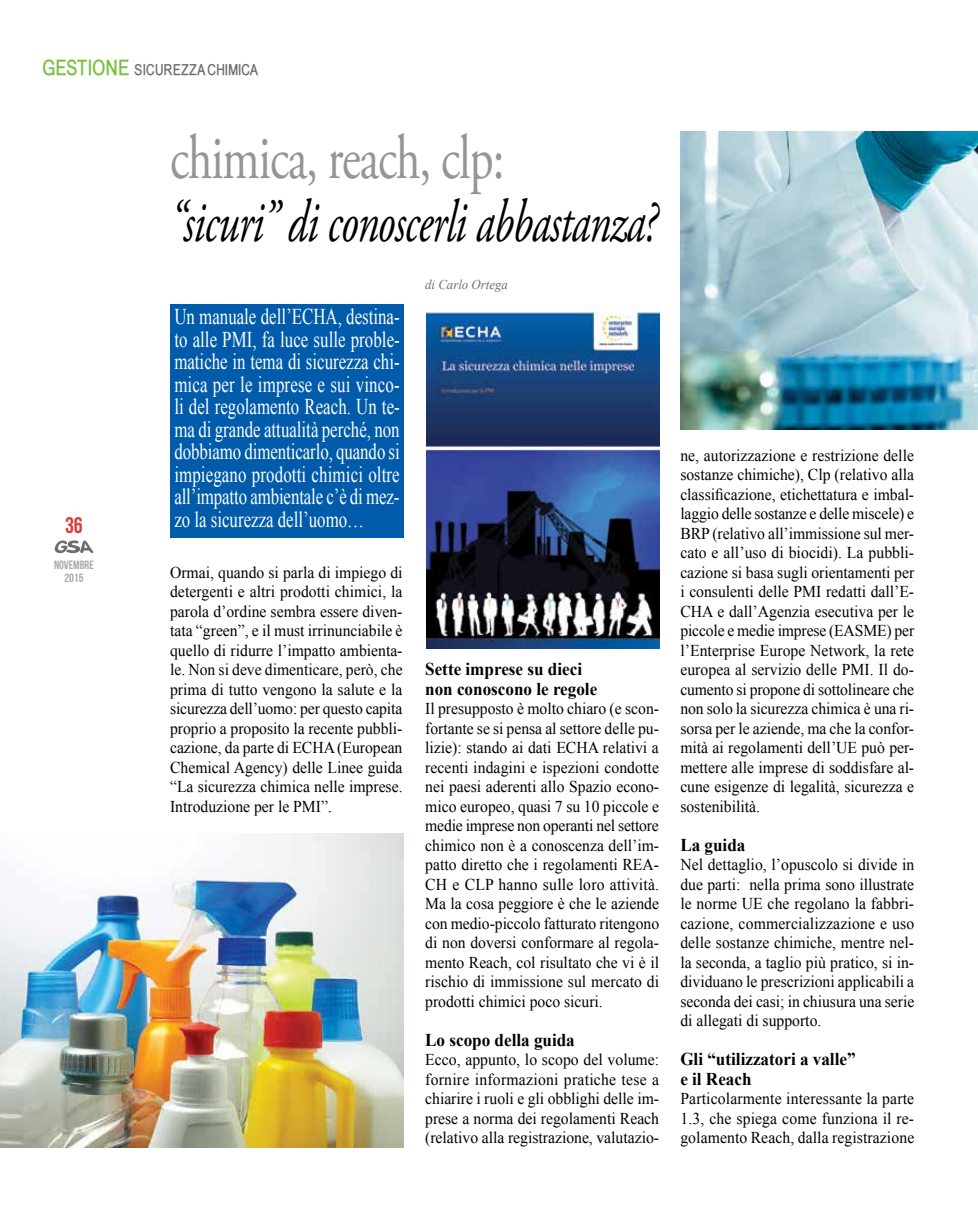
<style>
.page{position:relative;width:978px;height:1212px;background:#fff}
.page>*{position:absolute;margin:0;border:0;box-sizing:border-box;transform-origin:0 0}
.t1{font:63px "Adobe Garamond Pro";letter-spacing:-.02em;color:#939598;scale:.75 1}
.t2{font:italic 60px "Adobe Garamond Pro";letter-spacing:-.02em;color:#000;scale:.71 1}
.t3{font:22.5px/22.5px "Times New Roman";letter-spacing:-.005em;color:#fff;text-align:justify;scale:.75 1}
.t4{font:22.5px "Bebas Neue";color:#dc3d3c}
.t5{font:700 18px/19.5px "Times New Roman";color:#000;scale:.95 1}
.t6{font:16.5px/19.5px "Times New Roman";color:#000;text-align:justify;scale:.95 1}
.t7{font:700 15px "Babel Sans";color:#6d6e71}
.t8{font:italic 13.5px "Times New Roman";color:#6d6e71;scale:.95 1}
.t9{font:12px/13.5px "Bebas Neue";color:#a7a9ac;text-align:center}
.s1{font-size:21px;color:#7ac143}
</style>
<div class="page">
<svg style="left:55px;top:540px;width:38px;height:13px"></svg>
<div style="left:170px;top:304px;width:234px;height:234px;background:#005baa"></div>
<img style="left:427px;top:304px;width:232px;height:344px">
<img style="left:680px;top:132px;width:298px;height:297px">
<img style="left:0;top:834px;width:404px;height:313px">
<p class="t7" style="left:43px;top:62px;width:217px"><span class="s1">GESTIONE</span> SICUREZZA CHIMICA</p>
<h3 class="t4" style="left:65px;top:512px;width:19px">36</h3>
<p class="t9" style="left:54px;top:557px;width:41px">NOVEMBRE<br>2015</p>
<h1 class="t1" style="left:170px;top:120px;width:448px">chimica, reach, clp:</h1>
<h2 class="t2" style="left:170px;top:185px;width:688px">“sicuri” di conoscerli abbastanza?</h2>
<p class="t8" style="left:425px;top:275px;width:89px">di Carlo Ortega</p>
<p class="t3" style="left:174px;top:305px;width:302px">Un manuale dell’ECHA, destina&shy;to alle PMI, fa luce sulle proble&shy;matiche in tema di sicurezza chi&shy;mica per le imprese e sui vinco&shy;li del regolamento Reach. Un te&shy;ma di grande attualità perché, non dobbiamo dimenticarlo, quando si impiegano prodotti chimici oltre all’impatto ambientale c’è di mez&shy;zo la sicurezza dell’uomo…</p>
<p class="t6" style="left:170px;top:562px;width:246px">Ormai, quando si parla di impiego di detergenti e altri prodotti chimici, la parola d’ordine sembra essere diven&shy;tata “green”, e il must irrinunciabile è quello di ridurre l’impatto ambienta&shy;le. Non si deve dimenticare, però, che prima di tutto vengono la salute e la sicurezza dell’uomo: per questo capita proprio a proposito la recente pubbli&shy;cazione, da parte di ECHA (European Chemical Agency) delle Linee guida “La sicurezza chimica nelle imprese.<br>Introduzione per le PMI”.</p>
<p class="t5" style="left:425px;top:659px;width:183px">Sette imprese su dieci non conoscono le regole</p>
<p class="t6" style="left:425px;top:698px;width:248px">Il presupposto è molto chiaro (e scon&shy;fortante se si pensa al settore delle pu&shy;lizie): stando ai dati ECHA relativi a recenti indagini e ispezioni condotte nei paesi aderenti allo Spazio econo&shy;mico europeo, quasi 7 su 10 piccole e medie imprese non operanti nel settore chimico non è a conoscenza dell’im&shy;patto diretto che i regolamenti REA-CH e CLP hanno sulle loro attività.<br>Ma la cosa peggiore è che le aziende con medio-piccolo fatturato ritengono di non doversi conformare al regola&shy;mento Reach, col risultato che vi è il rischio di immissione sul mercato di prodotti chimici poco sicuri.</p>
<p class="t5" style="left:425px;top:1029px;width:159px">Lo scopo della guida</p>
<p class="t6" style="left:425px;top:1049px;width:248px">Ecco, appunto, lo scopo del volume: fornire informazioni pratiche tese a chiarire i ruoli e gli obblighi delle im&shy;prese a norma dei regolamenti Reach (relativo alla registrazione, valutazio-</p>
<p class="t6" style="left:680px;top:445px;width:248px">ne, autorizzazione e restrizione delle sostanze chimiche), Clp (relativo alla classificazione, etichettatura e imbal&shy;laggio delle sostanze e delle miscele) e BRP (relativo all’immissione sul mer&shy;cato e all’uso di biocidi). La pubbli&shy;cazione si basa sugli orientamenti per i consulenti delle PMI redatti dall’E-CHA e dall’Agenzia esecutiva per le piccole e medie imprese (EASME) per l’Enterprise Europe Network, la rete europea al servizio delle PMI. Il do&shy;cumento si propone di sottolineare che non solo la sicurezza chimica è una ri&shy;sorsa per le aziende, ma che la confor&shy;mità ai regolamenti dell’UE può per&shy;mettere alle imprese di soddisfare al&shy;cune esigenze di legalità, sicurezza e sostenibilità.</p>
<p class="t5" style="left:680px;top:834px;width:70px">La guida</p>
<p class="t6" style="left:680px;top:854px;width:248px">Nel dettaglio, l’opuscolo si divide in due parti: nella prima sono illustrate le norme UE che regolano la fabbri&shy;cazione, commercializzazione e uso delle sostanze chimiche, mentre nel&shy;la seconda, a taglio più pratico, si in&shy;dividuano le prescrizioni applicabili a seconda dei casi; in chiusura una serie di allegati di supporto.</p>
<p class="t5" style="left:680px;top:1049px;width:186px">Gli “utilizzatori a valle” e il Reach</p>
<p class="t6" style="left:680px;top:1088px;width:248px">Particolarmente interessante la parte 1.3, che spiega come funziona il re&shy;golamento Reach, dalla registrazione</p>
</div>
